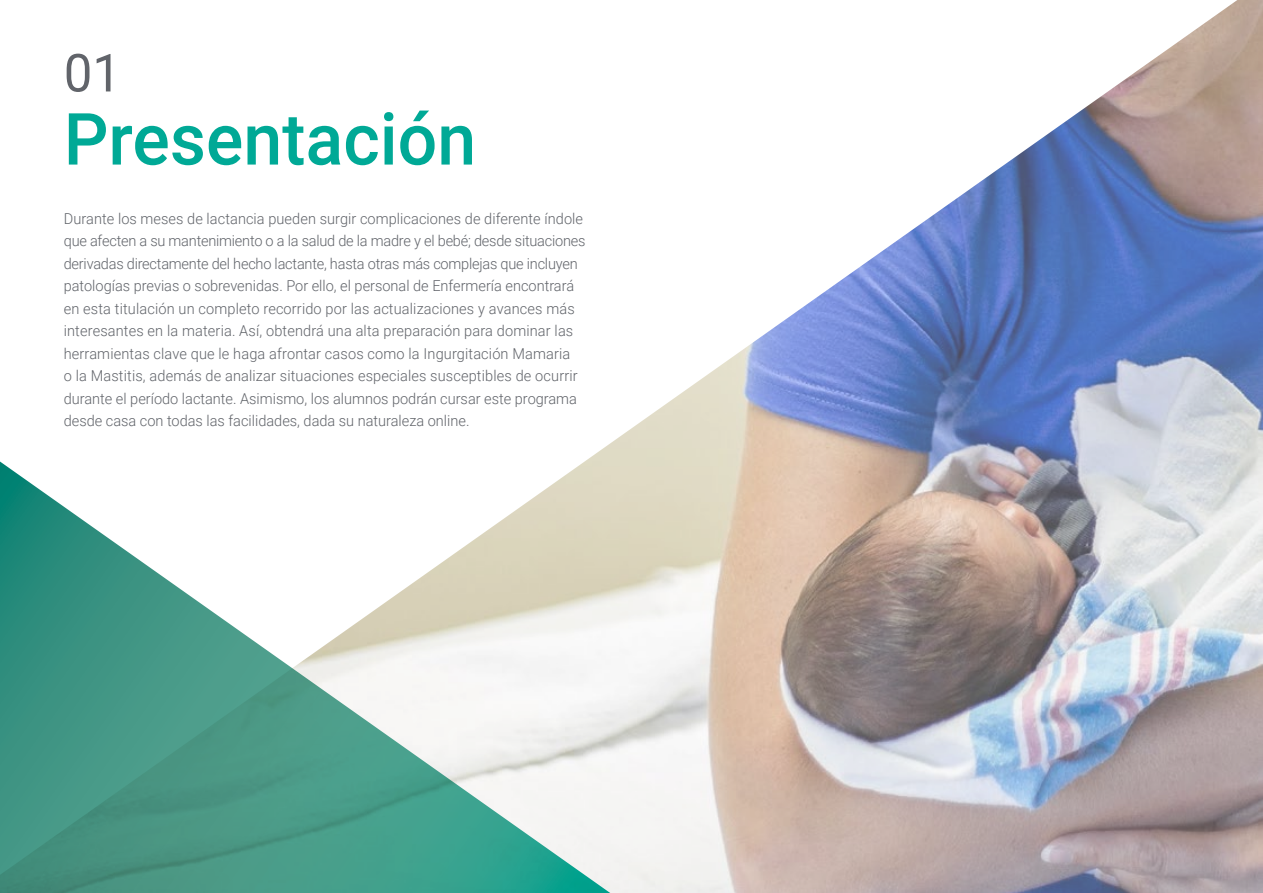
<style>
.page{position:relative;width:1263px;height:893px;background:#fff}
.page>*{position:absolute;margin:0;border:0;box-sizing:border-box;transform-origin:0 0}
.t1{font:500 72px "Roboto";color:#00a996}
.t2{font:52.5px "Roboto";color:#61646a}
.t3{font:300 15px/22.5px "Roboto";color:#61646a}
</style>
<div class="page">
<img style="left:607px;top:0;width:656px;height:893px">
<svg style="left:0;top:446px;width:640px;height:447px"></svg>
<h2 class="t2" style="left:64px;top:36px;width:59px">01</h2>
<h1 class="t1" style="left:64px;top:89px;width:414px">Presentación</h1>
<p class="t3" style="left:64px;top:207px;width:523px">Durante los meses de lactancia pueden surgir complicaciones de diferente índole que afecten a su mantenimiento o a la salud de la madre y el bebé; desde situaciones derivadas directamente del hecho lactante, hasta otras más complejas que incluyen patologías previas o sobrevenidas. Por ello, el personal de Enfermería encontrará en esta titulación un completo recorrido por las actualizaciones y avances más interesantes en la materia. Así, obtendrá una alta preparación para dominar las herramientas clave que le haga afrontar casos como la Ingurgitación Mamaria<br>o la Mastitis, además de analizar situaciones especiales susceptibles de ocurrir durante el período lactante. Asimismo, los alumnos podrán cursar este programa desde casa con todas las facilidades, dada su naturaleza online.</p>
</div>
